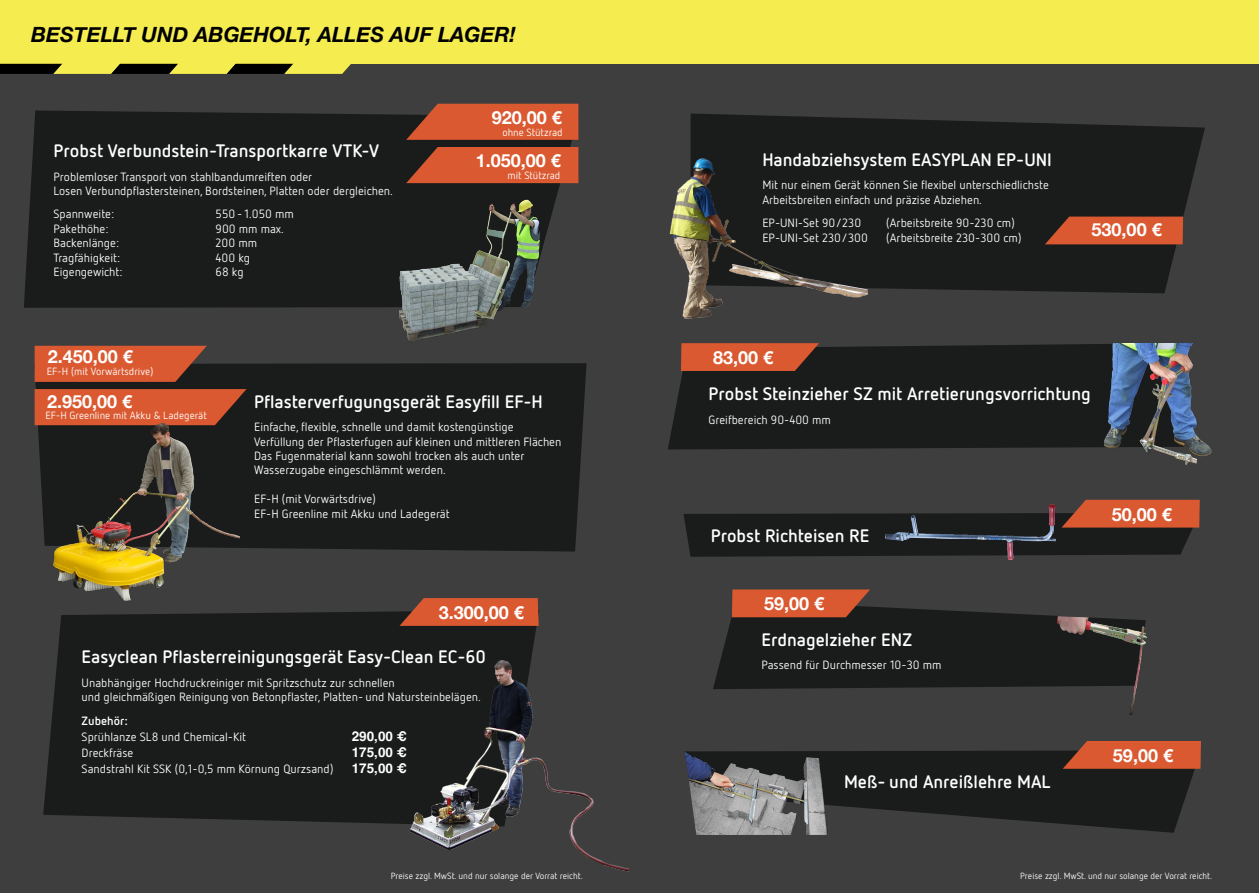
<style>
.page{position:relative;width:1259px;height:893px;background:#fff}
.page>*{position:absolute;margin:0;border:0;box-sizing:border-box;transform-origin:0 0}
.t1{font:italic 700 21px "Helvetica Neue";color:#000}
.t2{font:700 18px "Netto OT";color:#fff}
.t3{font:700 18px "Helvetica Neue";color:#fff}
.t4{font:700 13.5px "Helvetica";color:#fff}
.t5{font:12px "Netto OT";color:#fff}
.t6{font:700 12px "Netto OT";color:#fff}
.t7{font:10.5px "Netto OT";color:#fff}
.t8{font:9px "Netto OT";color:#fff}
</style>
<div class="page">
<div style="left:0;top:0;width:634px;height:893px;background:#3e3e3e"></div>
<div style="left:625px;top:0;width:634px;height:893px;background:#3e3e3e"></div>
<svg style="left:24px;top:110px;width:554px;height:198px;background:#1c1d1d"></svg>
<div style="left:34px;top:363px;width:552px;height:189px;background:#1a1b1b"></div>
<div style="left:43px;top:611px;width:494px;height:213px;background:#1a1b1b"></div>
<svg style="left:690px;top:113px;width:515px;height:180px;background:#1f1f1f"></svg>
<div style="left:668px;top:344px;width:393px;height:105px;background:#1a1b1b"></div>
<svg style="left:406px;top:104px;width:172px;height:36px;background:#c9542f"></svg>
<img style="left:386px;top:199px;width:163px;height:142px">
<img style="left:402px;top:651px;width:226px;height:220px">
<div style="left:0;top:0;width:1259px;height:64px;background:#f5ed4f"></div>
<svg style="left:0;top:64px;width:351px;height:10px;background:#797527"></svg>
<svg style="left:406px;top:147px;width:172px;height:36px;background:#c8532e"></svg>
<svg style="left:35px;top:346px;width:172px;height:36px;background:#c8532e"></svg>
<svg style="left:35px;top:389px;width:211px;height:36px;background:#c6522d"></svg>
<img style="left:43px;top:398px;width:196px;height:203px">
<svg style="left:399px;top:598px;width:140px;height:28px;background:#c85530"></svg>
<img style="left:669px;top:141px;width:220px;height:178px">
<svg style="left:1045px;top:217px;width:138px;height:27px;background:#c9532e"></svg>
<img style="left:1061px;top:343px;width:151px;height:122px">
<svg style="left:681px;top:343px;width:138px;height:28px;background:#c8532e"></svg>
<svg style="left:683px;top:500px;width:516px;height:57px"></svg>
<img style="left:885px;top:505px;width:170px;height:54px">
<img style="left:1129px;top:636px;width:18px;height:79px">
<svg style="left:713px;top:589px;width:433px;height:100px"></svg>
<img style="left:696px;top:833px;width:131px;height:2px">
<svg style="left:685px;top:741px;width:516px;height:92px"></svg>
<p class="t1" style="left:31px;top:18px;width:486px">BESTELLT UND ABGEHOLT, ALLES AUF LAGER!</p>
<p class="t2" style="left:54px;top:140px;width:327px">Probst Verbundstein-Transportkarre VTK-V</p>
<p class="t5" style="left:54px;top:169px;width:260px">Problemloser Transport von stahlbandumreiften oder</p>
<p class="t5" style="left:54px;top:183px;width:341px">Losen Verbundpflastersteinen, Bordsteinen, Platten oder dergleichen.</p>
<p class="t5" style="left:54px;top:207px;width:62px">Spannweite:</p>
<p class="t5" style="left:216px;top:207px;width:80px">550 - 1.050 mm</p>
<p class="t5" style="left:54px;top:221px;width:56px">Pakethöhe:</p>
<p class="t5" style="left:216px;top:221px;width:70px">900 mm max.</p>
<p class="t5" style="left:54px;top:236px;width:67px">Backenlänge:</p>
<p class="t5" style="left:216px;top:236px;width:43px">200 mm</p>
<p class="t5" style="left:54px;top:250px;width:68px">Tragfähigkeit:</p>
<p class="t5" style="left:216px;top:250px;width:36px">400 kg</p>
<p class="t5" style="left:54px;top:264px;width:70px">Eigengewicht:</p>
<p class="t5" style="left:216px;top:264px;width:30px">68 kg</p>
<p class="t3" style="left:492px;top:103px;width:72px">920,00 €</p>
<p class="t3" style="left:476px;top:147px;width:87px">1.050,00 €</p>
<p class="t7" style="left:502px;top:125px;width:62px">ohne Stützrad</p>
<p class="t7" style="left:507px;top:168px;width:54px">mit Stützrad</p>
<p class="t3" style="left:48px;top:343px;width:87px">2.450,00 €</p>
<p class="t3" style="left:47px;top:387px;width:87px">2.950,00 €</p>
<p class="t7" style="left:47px;top:365px;width:108px">EF-H (mit Vorwärtsdrive)</p>
<p class="t7" style="left:45px;top:409px;width:163px">EF-H Greenline mit Akku &amp; Ladegerät</p>
<p class="t2" style="left:254px;top:390px;width:290px">Pflasterverfugungsgerät Easyfill EF-H</p>
<p class="t5" style="left:254px;top:420px;width:261px">Einfache, flexible, schnelle und damit kostengünstige</p>
<p class="t5" style="left:254px;top:434px;width:309px">Verfüllung der Pflasterfugen auf kleinen und mittleren Flächen</p>
<p class="t5" style="left:254px;top:448px;width:272px">Das Fugenmaterial kann sowohl trocken als auch unter</p>
<p class="t5" style="left:254px;top:463px;width:193px">Wasserzugabe eingeschlämmt werden.</p>
<p class="t5" style="left:254px;top:492px;width:123px">EF-H (mit Vorwärtsdrive)</p>
<p class="t5" style="left:254px;top:506px;width:197px">EF-H Greenline mit Akku und Ladegerät</p>
<p class="t3" style="left:439px;top:598px;width:87px">3.300,00 €</p>
<p class="t2" style="left:82px;top:646px;width:406px">Easyclean Pflasterreinigungsgerät Easy-Clean EC-60</p>
<p class="t5" style="left:82px;top:675px;width:315px">Unabhängiger Hochdruckreiniger mit Spritzschutz zur schnellen</p>
<p class="t5" style="left:82px;top:690px;width:401px">und gleichmäßigen Reinigung von Betonpflaster, Platten- und Natursteinbelägen.</p>
<p class="t6" style="left:82px;top:713px;width:47px">Zubehör:</p>
<p class="t5" style="left:82px;top:729px;width:166px">Sprühlanze SL8 und Chemical-Kit</p>
<p class="t4" style="left:352px;top:728px;width:57px">290,00 €</p>
<p class="t5" style="left:82px;top:745px;width:53px">Dreckfräse</p>
<p class="t4" style="left:352px;top:744px;width:57px">175,00 €</p>
<p class="t5" style="left:82px;top:762px;width:253px">Sandstrahl Kit SSK (0,1-0,5 mm Körnung Qurzsand)</p>
<p class="t4" style="left:352px;top:760px;width:57px">175,00 €</p>
<p class="t2" style="left:762px;top:148px;width:291px">Handabziehsystem EASYPLAN EP-UNI</p>
<p class="t5" style="left:762px;top:178px;width:288px">Mit nur einem Gerät können Sie flexibel unterschiedlichste</p>
<p class="t5" style="left:762px;top:192px;width:221px">Arbeitsbreiten einfach und präzise Abziehen.</p>
<p class="t5" style="left:762px;top:216px;width:100px">EP-UNI-Set 90/230</p>
<p class="t5" style="left:886px;top:216px;width:130px">(Arbeitsbreite 90-230 cm)</p>
<p class="t5" style="left:762px;top:230px;width:107px">EP-UNI-Set 230/300</p>
<p class="t5" style="left:886px;top:230px;width:137px">(Arbeitsbreite 230-300 cm)</p>
<p class="t3" style="left:1091px;top:215px;width:72px">530,00 €</p>
<p class="t3" style="left:713px;top:344px;width:62px">83,00 €</p>
<p class="t2" style="left:708px;top:383px;width:384px">Probst Steinzieher SZ mit Arretierungsvorrichtung</p>
<p class="t5" style="left:708px;top:412px;width:124px">Greifbereich 90-400 mm</p>
<p class="t2" style="left:710px;top:524px;width:160px">Probst Richteisen RE</p>
<p class="t3" style="left:764px;top:590px;width:62px">59,00 €</p>
<p class="t2" style="left:761px;top:628px;width:152px">Erdnagelzieher ENZ</p>
<p class="t5" style="left:761px;top:658px;width:181px">Passend für Durchmesser 10-30 mm</p>
<p class="t2" style="left:844px;top:770px;width:208px">Meß- und Anreißlehre MAL</p>
<p class="t3" style="left:1111px;top:500px;width:62px">50,00 €</p>
<p class="t3" style="left:1113px;top:741px;width:62px">59,00 €</p>
<p class="t8" style="left:391px;top:870px;width:193px">Preise zzgl. MwSt. und nur solange der Vorrat reicht.</p>
<p class="t8" style="left:1020px;top:870px;width:193px">Preise zzgl. MwSt. und nur solange der Vorrat reicht.</p>
</div>
